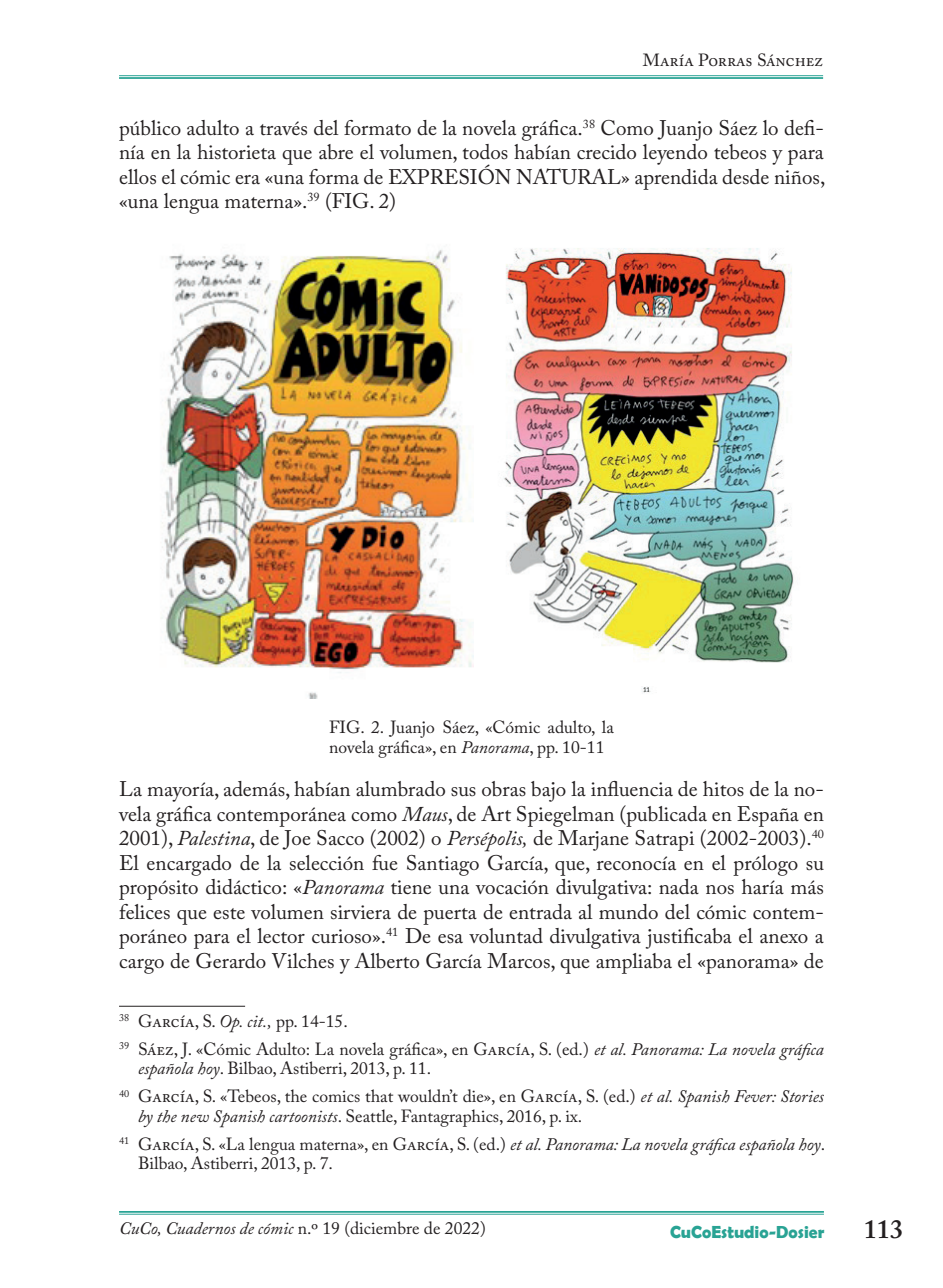
<style>
.page{position:relative;width:943px;height:1288px;background:#fff}
.page>*{position:absolute;margin:0;border:0;box-sizing:border-box;transform-origin:0 0}
.t1{font:600 26.25px "Adobe Caslon Pro";color:#231f20}
.t2{font:21px/24.5px "Adobe Caslon Pro";color:#231f20;text-align:justify}
.t3{font:17.5px/28px "Adobe Caslon Pro";color:#231f20}
.t4{font:700 17.5px "Berlin Sans FB Demi";color:#29a394}
.s1{font-style:italic}
</style>
<div class="page">
<hr style="left:119px;top:1211px;width:705px;height:2px;background:#29a394">
<hr style="left:119px;top:1214px;width:705px;height:1px;background:#29a394">
<hr style="left:119px;top:75px;width:704px;height:1px;background:#29a394">
<hr style="left:119px;top:77px;width:704px;height:2px;background:#29a394">
<hr style="left:119px;top:1006px;width:126px;height:1px;background:#231f20">
<img style="left:161px;top:249px;width:313px;height:449px">
<img style="left:504px;top:248px;width:290px;height:445px">
<p class="t3" style="left:643px;top:46px;width:182px">María Porras Sánchez</p>
<p class="t2" style="left:119px;top:115px;width:707px">público adulto a través del formato de la novela gráfica.<sup>38</sup> Como Juanjo Sáez lo defi&shy;nía en la historieta que abre el volumen, todos habían crecido leyendo tebeos y para ellos el cómic era «una forma de EXPRESIÓN NATURAL» aprendida desde niños, «una lengua materna».<sup>39</sup> (FIG. 2)</p>
<p class="t3" style="left:329px;top:718px;width:286px;line-height:19.2px">FIG. 2. Juanjo Sáez, «Cómic adulto, la novela gráfica», en <span class="s1">Panorama</span>, pp. 10-11</p>
<p class="t2" style="left:119px;top:777px;width:706px">La mayoría, además, habían alumbrado sus obras bajo la influencia de hitos de la no&shy;vela gráfica contemporánea como <span class="s1">Maus</span>, de Art Spiegelman (publicada en España en 2001), <span class="s1">Palestina</span>, de Joe Sacco (2002) o <span class="s1">Persépolis,</span> de Marjane Satrapi (2002-2003).<sup>40<br></sup>El encargado de la selección fue Santiago García, que, reconocía en el prólogo su propósito didáctico: «<span class="s1">Panorama</span> tiene una vocación divulgativa: nada nos haría más felices que este volumen sirviera de puerta de entrada al mundo del cómic contem&shy;poráneo para el lector curioso».<sup>41</sup> De esa voluntad divulgativa justificaba el anexo a cargo de Gerardo Vilches y Alberto García Marcos, que ampliaba el «panorama» de</p>
<p class="t3" style="left:119px;top:1007px;width:706px"><sup>38</sup> García, S. <span class="s1">Op. cit.,</span> pp. 14-15.<br><sup>39</sup> Sáez, J. «Cómic Adulto: La novela gráfica», en García, S. (ed.) <span class="s1">et al. Panorama: La novela gráfica</span></p>
<p class="t3" style="left:119px;top:1054px;width:706px;text-indent:19px"><span class="s1">española hoy</span>. Bilbao, Astiberri, 2013, p. 11.<br><sup>40</sup> García, S. «Tebeos, the comics that wouldn’t die», en García, S. (ed.) <span class="s1">et al. Spanish Fever: Stories</span></p>
<p class="t3" style="left:119px;top:1102px;width:707px;text-indent:19px"><span class="s1">by the new Spanish cartoonists</span>. Seattle, Fantagraphics, 2016, p. ix.<br><sup>41</sup> García, S. «La lengua materna», en García, S. (ed.) <span class="s1">et al. Panorama: La novela gráfica española hoy</span>.</p>
<p class="t3" style="left:138px;top:1149px;width:196px">Bilbao, Astiberri, 2013, p. 7.</p>
<p class="t3" style="left:119px;top:1214px;width:368px"><span class="s1">CuCo, Cuadernos de cómic</span> n.º 19 (diciembre de 2022)</p>
<p class="t4" style="left:670px;top:1222px;width:156px">CuCoEstudio-Dosier</p>
<p class="t1" style="left:863px;top:1214px;width:41px">113</p>
</div>
